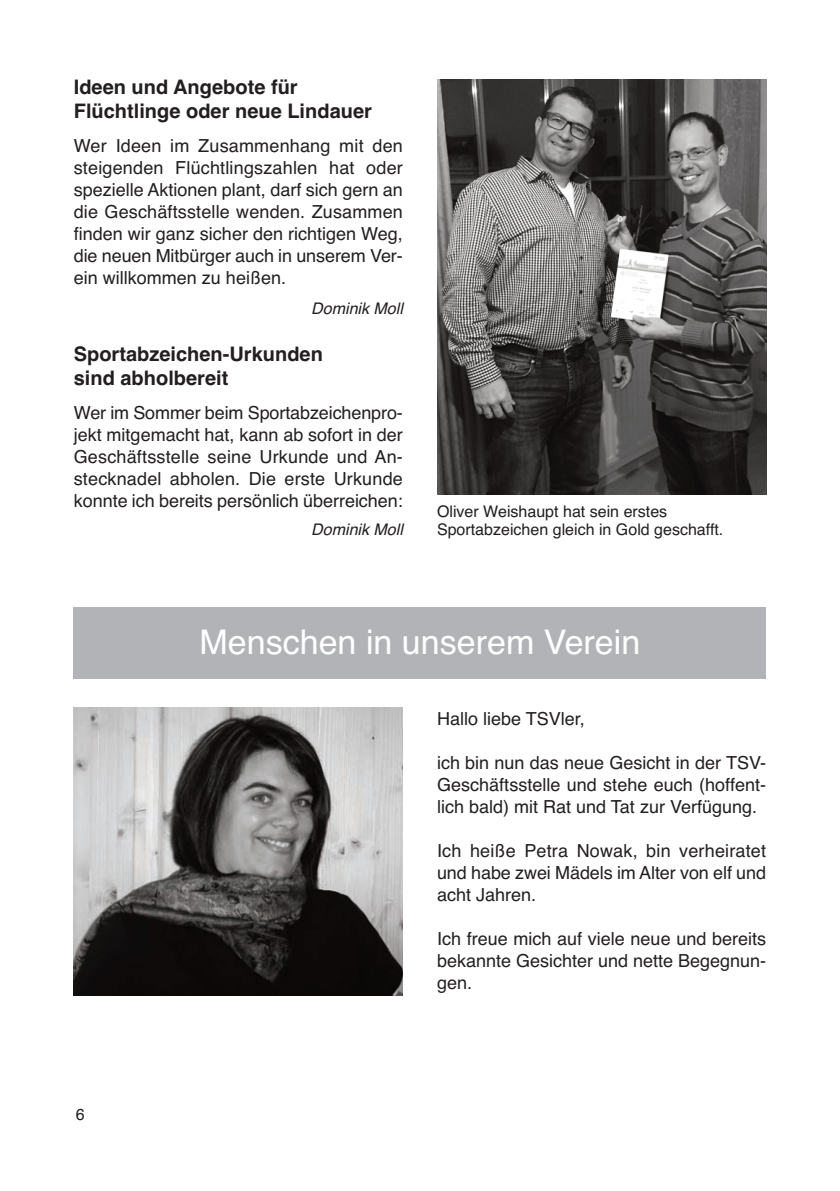
<style>
.page{position:relative;width:840px;height:1191px;background:#fff}
.page>*{position:absolute;margin:0;border:0;box-sizing:border-box;transform-origin:0 0}
.t1{font:34px "Helvetica";color:#fff}
.t2{font:700 20px/24px "Helvetica";color:#231f20}
.t3{font:18px/22px "Helvetica";color:#231f20;text-align:justify}
.t4{font:16px/18px "Helvetica";color:#231f20}
.t5{font:italic 16px "Helvetica";color:#231f20}
</style>
<div class="page">
<img style="left:437px;top:79px;width:328px;height:415px">
<div style="left:74px;top:607px;width:691px;height:71px;background:#b2b3b7"></div>
<img style="left:74px;top:707px;width:329px;height:288px">
<p class="t2" style="left:74px;top:77px;width:299px">Ideen und Angebote für<br>Flüchtlinge oder neue Lindauer</p>
<p class="t3" style="left:74px;top:137px;width:330px">Wer Ideen im Zusammenhang mit den steigenden Flüchtlingszahlen hat oder spezielle Aktionen plant, darf sich gern an die Geschäftsstelle wenden. Zusammen finden wir ganz sicher den richtigen Weg, die neuen Mitbürger auch in unserem Ver&shy;ein willkommen zu heißen.</p>
<p class="t5" style="left:311px;top:303px;width:93px">Dominik Moll</p>
<p class="t2" style="left:74px;top:343px;width:250px">Sportabzeichen-Urkunden sind abholbereit</p>
<p class="t3" style="left:74px;top:403px;width:330px">Wer im Sommer beim Sportabzeichenpro&shy;jekt mitgemacht hat, kann ab sofort in der Geschäftsstelle seine Urkunde und An&shy;stecknadel abholen. Die erste Urkunde konnte ich bereits persönlich überreichen:</p>
<p class="t5" style="left:311px;top:523px;width:93px">Dominik Moll</p>
<p class="t4" style="left:437px;top:503px;width:288px">Oliver Weishaupt hat sein erstes<br>Sportabzeichen gleich in Gold geschafft.</p>
<h1 class="t1" style="left:199px;top:629px;width:442px">Menschen in unserem Verein</h1>
<p class="t4" style="left:76px;top:1106px;width:10px">6</p>
<p class="t3" style="left:437px;top:709px;width:149px">Hallo liebe TSVler,</p>
<p class="t3" style="left:437px;top:753px;width:330px">ich bin nun das neue Gesicht in der TSV-Geschäftsstelle und stehe euch (hoffent&shy;lich bald) mit Rat und Tat zur Verfügung.</p>
<p class="t3" style="left:437px;top:841px;width:330px">Ich heiße Petra Nowak, bin verheiratet und habe zwei Mädels im Alter von elf und acht Jahren.</p>
<p class="t3" style="left:437px;top:929px;width:330px">Ich freue mich auf viele neue und bereits bekannte Gesichter und nette Begegnun&shy;gen.</p>
</div>
